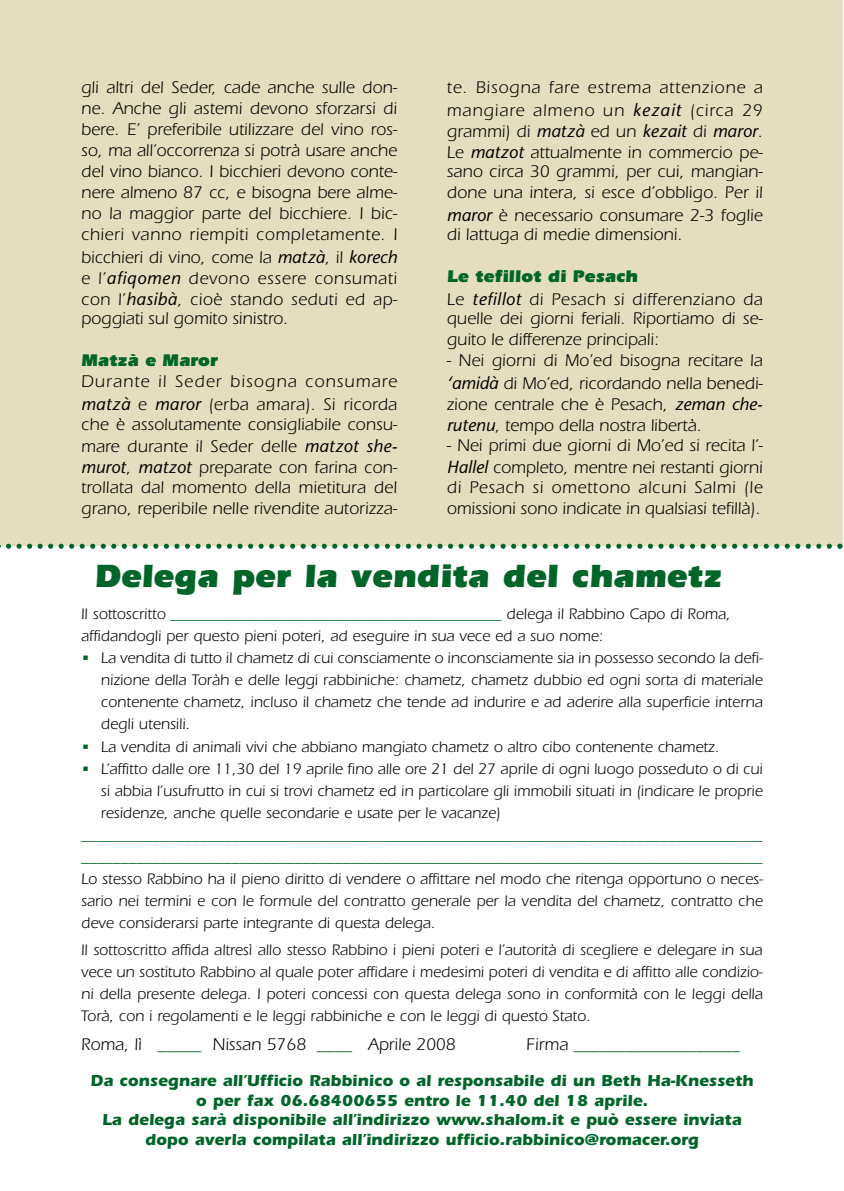
<style>
.page{position:relative;width:844px;height:1191px;background:#fff}
.page>*{position:absolute;margin:0;border:0;box-sizing:border-box;transform-origin:0 0}
.t1{font:900 33.25px "Itc Eras";color:#01652a}
.t2{font:17.5px/21px "Itc Eras";color:#000;text-align:justify}
.t3{font:17.5px/22.2px "Itc Eras";letter-spacing:.065em;color:#000}
.t4{font:17.5px/22.2px "Itc Eras";letter-spacing:.03em;color:#000}
.t5{font:17.5px "Itc Eras";color:#01652a}
.t6{font:900 17.5px "Itc Eras";color:#01652a}
.t7{font:700 16.45px/19.8px "Itc Eras";color:#01652a;text-align:center}
.t8{font:15.75px/22.1px "Itc Eras";color:#000;text-align:justify}
.t9{font:15.75px/22.1px "Itc Eras";color:#01652a}
.s1{font-family:"Stone Sans";font-style:italic}
.s2{font-weight:900;color:#01652a}
.s3{color:#01652a}
.s4{color:#000}
</style>
<div class="page">
<div style="left:0;top:1px;width:842px;height:545px;background:#e5ddbf"></div>
<svg style="left:0;top:543px;width:842px;height:6px"></svg>
<p class="t2" style="left:81px;top:77px;width:318px">gli altri del Seder, cade anche sulle don&shy;ne. Anche gli astemi devono sforzarsi di bere. E’ preferibile utilizzare del vino ros&shy;so, ma all’occorrenza si potrà usare anche del vino bianco. I bicchieri devono conte&shy;nere almeno 87 cc, e bisogna bere alme&shy;no la maggior parte del bicchiere. I bic&shy;chieri vanno riempiti completamente. I bicchieri di vino, come la <span class="s1">matzà</span>, il <span class="s1">korech </span>e l’<span class="s1">afiqomen</span> devono essere consumati con l’<span class="s1">hasibà</span>, cioè stando seduti ed ap&shy;poggiati sul gomito sinistro.</p>
<p class="t6" style="left:81px;top:350px;width:138px">Matzà e Maror</p>
<p class="t3" style="left:81px;top:370px;width:317px">Durante il Seder bisogna consumare <span class="s1">matzà</span> e <span class="s1">maror</span> (erba amara). Si ricorda</p>
<p class="t2" style="left:81px;top:413px;width:318px">che è assolutamente consigliabile consu&shy;mare durante il Seder delle <span class="s1">matzot she&shy;murot</span>, <span class="s1">matzot</span> preparate con farina con&shy;trollata dal momento della mietitura del grano, reperibile nelle rivendite autorizza-</p>
<p class="t2" style="left:446px;top:77px;width:317px">te. Bisogna fare estrema attenzione a mangiare almeno un <span class="s1">kezait</span> (circa 29 grammi) di <span class="s1">matzà</span> ed un <span class="s1">kezait</span> di <span class="s1">maror</span>.<br>Le <span class="s1">matzot</span> attualmente in commercio pe&shy;sano circa 30 grammi, per cui, mangian&shy;done una intera, si esce d’obbligo. Per il <span class="s1">maror</span> è necessario consumare 2-3 foglie</p>
<p class="t2" style="left:446px;top:224px;width:237px">di lattuga di medie dimensioni.</p>
<p class="t4" style="left:446px;top:265px;width:317px"><span class="s2">Le tefillot di Pesach<br></span>Le <span class="s1">tefillot</span> di Pesach si differenziano da</p>
<p class="t2" style="left:446px;top:308px;width:317px">quelle dei giorni feriali. Riportiamo di se&shy;guito le differenze principali:</p>
<p class="t2" style="left:446px;top:350px;width:318px">- Nei giorni di Mo’ed bisogna recitare la <span class="s1">‘amidà</span> di Mo’ed, ricordando nella benedi&shy;zione centrale che è Pesach, <span class="s1">zeman che&shy;rutenu</span>, tempo della nostra libertà.</p>
<p class="t2" style="left:446px;top:433px;width:317px;line-height:22.2px">- Nei primi due giorni di Mo’ed si recita l’-<br><span class="s1">Hallel</span> completo, mentre nei restanti giorni</p>
<p class="t2" style="left:446px;top:476px;width:317px">di Pesach si omettono alcuni Salmi (le omissioni sono indicate in qualsiasi tefillà).</p>
<h1 class="t1" style="left:94px;top:556px;width:629px">Delega per la vendita del chametz</h1>
<p class="t8" style="left:81px;top:603px;width:650px">Il sottoscritto <span class="s3">__________________________________________</span> delega il Rabbino Capo di Roma, affidandogli per questo pieni poteri, ad eseguire in sua vece ed a suo nome:</p>
<p class="t8" style="left:101px;top:647px;width:663px;text-indent:-20px"><span class="s3">•</span> La vendita di tutto il chametz di cui consciamente o inconsciamente sia in possesso secondo la defi&shy;nizione della Toràh e delle leggi rabbiniche: chametz, chametz dubbio ed ogni sorta di materiale contenente chametz, incluso il chametz che tende ad indurire e ad aderire alla superficie interna degli utensili.</p>
<p class="t8" style="left:81px;top:735px;width:639px"><span class="s3">•</span> La vendita di animali vivi che abbiano mangiato chametz o altro cibo contenente chametz.</p>
<p class="t8" style="left:101px;top:757px;width:663px;text-indent:-20px"><span class="s3">•</span> L’affitto dalle ore 11,30 del 19 aprile fino alle ore 21 del 27 aprile di ogni luogo posseduto o di cui si abbia l’usufrutto in cui si trovi chametz ed in particolare gli immobili situati in (indicare le proprie residenze, anche quelle secondarie e usate per le vacanze)</p>
<p class="t9" style="left:81px;top:823px;width:683px">______________________________________________________________________________________ ______________________________________________________________________________________</p>
<p class="t8" style="left:81px;top:867px;width:683px">Lo stesso Rabbino ha il pieno diritto di vendere o affittare nel modo che ritenga opportuno o neces&shy;sario nei termini e con le formule del contratto generale per la vendita del chametz, contratto che deve considerarsi parte integrante di questa delega.</p>
<p class="t8" style="left:81px;top:938px;width:683px">Il sottoscritto affida altresì allo stesso Rabbino i pieni poteri e l’autorità di scegliere e delegare in sua vece un sostituto Rabbino al quale poter affidare i medesimi poteri di vendita e di affitto alle condizio&shy;ni della presente delega. I poteri concessi con questa delega sono in conformità con le leggi della Torà, con i regolamenti e le leggi rabbiniche e con le leggi di questo Stato.</p>
<p class="t2" style="left:81px;top:1033px;width:376px">Roma, lì <span class="s3">_____</span> Nissan 5768 <span class="s3">____</span> Aprile 2008</p>
<p class="t5" style="left:526px;top:1034px;width:215px"><span class="s4">Firma</span> ___________________</p>
<p class="t7" style="left:91px;top:1070px;width:664px">Da consegnare all’Ufficio Rabbinico o al responsabile di un Beth Ha-Knesseth o per fax 06.68400655 entro le 11.40 del 18 aprile.<br>La delega sarà disponibile all’indirizzo www.shalom.it e può essere inviata dopo averla compilata all’indirizzo ufficio.rabbinico@romacer.org</p>
</div>
